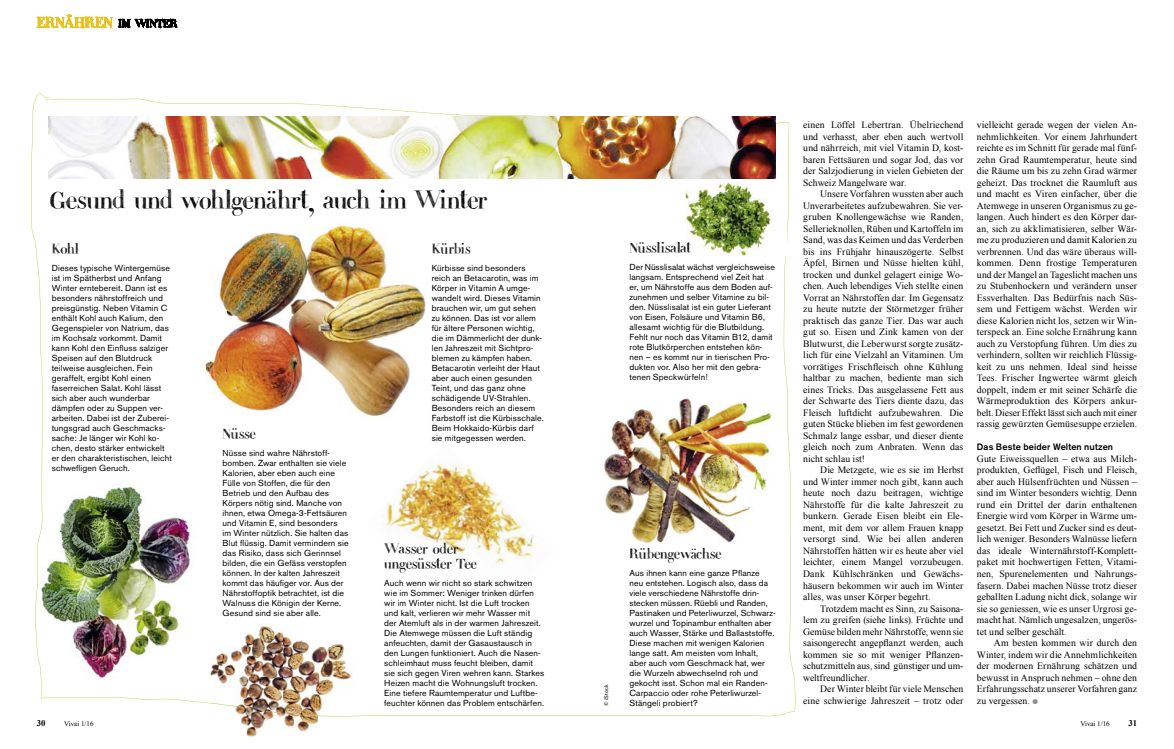
<style>
.page{position:relative;width:1174px;height:749px;background:#fff}
.page>*{position:absolute;margin:0;border:0;box-sizing:border-box;transform-origin:0 0}
.t1{font:17.3px "Didot Handmade Vivai";letter-spacing:-.025em;color:#000}
.t2{font:9.7px/11.5px "Times New Roman";letter-spacing:.005em;color:#000;text-align:justify}
.t3{font:9.7px "Didot Handmade Vivai";letter-spacing:-.02em;color:#000}
.t4{font:9.7px/15px "Didot Handmade Vivai";color:#000}
.t5{font:500 9.2px "Akzidenz Grotesk BE";letter-spacing:.01em;color:#000}
.t6{font:8.7px/10px "Akzidenz Grotesk BE";letter-spacing:.015em;color:#000}
.t7{font:700 8.7px "Times New Roman";color:#000}
.t8{font:7px "Times New Roman";color:#000}
.t9{font:5.5px "Akzidenz Grotesk BE";letter-spacing:.03em;color:#000}
.s1{color:#8f8f8f}
</style>
<div class="page">
<svg style="left:36px;top:13px;width:142px;height:17px"></svg>
<img style="left:31px;top:94px;width:764px;height:622px">
<img style="left:675px;top:182px;width:112px;height:73px">
<img style="left:49px;top:116px;width:726px;height:62px">
<img style="left:210px;top:617px;width:144px;height:120px">
<img style="left:246px;top:707px;width:108px;height:9px">
<img style="left:210px;top:702px;width:36px;height:6px">
<h1 class="t1" style="left:50px;top:187px;width:439px">Gesund und wohlgenährt, auch im Winter</h1>
<p class="t3" style="left:52px;top:241px;width:29px">Kohl</p>
<p class="t6" style="left:52px;top:262px;width:122px">Dieses typische Wintergemüse ist im Spätherbst und Anfang<br>Winter erntebereit. Dann ist es besonders nährstoffreich und preisgünstig. Neben Vitamin C enthält Kohl auch Kalium, den<br>Gegenspieler von Natrium, das im Kochsalz vorkommt. Damit kann Kohl den Einfluss salziger<br>Speisen auf den Blutdruck teilweise ausgleichen. Fein geraffelt, ergibt Kohl einen faserreichen Salat. Kohl lässt sich aber auch wunderbar dämpfen oder zu Suppen ver&shy;arbeiten. Dabei ist der Zuberei&shy;tungsgrad auch Geschmacks&shy;sache: Je länger wir Kohl ko&shy;chen, desto stärker entwickelt er den charakteristischen, leicht schwefligen Geruch.</p>
<p class="t3" style="left:432px;top:241px;width:40px">Kürbis</p>
<p class="t6" style="left:432px;top:262px;width:114px">Kürbisse sind besonders reich an Betacarotin, was im<br>Körper in Vitamin A umge&shy;wandelt wird. Dieses Vitamin brauchen wir, um gut sehen zu können. Das ist vor allem für ältere Personen wichtig, die im Dämmerlicht der dunk&shy;len Jahreszeit mit Sichtpro&shy;blemen zu kämpfen haben.<br>Betacarotin verleiht der Haut aber auch einen gesunden<br>Teint, und das ganz ohne schädigende UV-Strahlen.<br>Besonders reich an diesem<br>Farbstoff ist die Kürbisschale.<br>Beim Hokkaido-Kürbis darf sie mitgegessen werden.</p>
<p class="t3" style="left:223px;top:426px;width:35px">Nüsse</p>
<p class="t6" style="left:223px;top:447px;width:127px">Nüsse sind wahre Nährstoff&shy;bomben. Zwar enthalten sie viele<br>Kalorien, aber eben auch eine<br>Fülle von Stoffen, die für den<br>Betrieb und den Aufbau des<br>Körpers nötig sind. Manche von ihnen, etwa Omega-3-Fettsäuren und Vitamin E, sind besonders<br>im Winter nützlich. Sie halten das<br>Blut flüssig. Damit vermindern sie das Risiko, dass sich Gerinnsel bilden, die ein Gefäss verstopfen können. In der kalten Jahreszeit kommt das häufiger vor. Aus der<br>Nährstoffoptik betrachtet, ist die<br>Walnuss die Königin der Kerne.<br>Gesund sind sie aber alle.</p>
<p class="t4" style="left:384px;top:539px;width:94px">Wasser oder ungesüsster Tee</p>
<p class="t6" style="left:384px;top:577px;width:162px">Auch wenn wir nicht so stark schwitzen wie im Sommer: Weniger trinken dürfen wir im Winter nicht. Ist die Luft trocken und kalt, verlieren wir mehr Wasser mit der Atemluft als in der warmen Jahreszeit.<br>Die Atemwege müssen die Luft ständig anfeuchten, damit der Gasaustausch in den Lungen funktioniert. Auch die Nasen&shy;schleimhaut muss feucht bleiben, damit sie sich gegen Viren wehren kann. Starkes Heizen macht die Wohnungsluft trocken.<br>Eine tiefere Raumtemperatur und Luftbe&shy;feuchter können das Problem entschärfen.</p>
<p class="t3" style="left:629px;top:241px;width:63px">Nüsslisalat</p>
<p class="t6" style="left:629px;top:262px;width:147px">Der Nüsslisalat wächst vergleichsweise langsam. Entsprechend viel Zeit hat er, um Nährstoffe aus dem Boden auf&shy;zunehmen und selber Vitamine zu bil&shy;den. Nüsslisalat ist ein guter Lieferant von Eisen, Folsäure und Vitamin B6, allesamt wichtig für die Blutbildung.<br>Fehlt nur noch das Vitamin B12, damit rote Blutkörperchen entstehen kön&shy;nen – es kommt nur in tierischen Pro&shy;dukten vor. Also her mit den gebra&shy;tenen Speckwürfeln!</p>
<p class="t9" style="left:603px;top:706px;width:23px;rotate:-90deg">© iStock</p>
<p class="t3" style="left:629px;top:546px;width:93px">Rübengewächse</p>
<p class="t6" style="left:629px;top:567px;width:147px">Aus ihnen kann eine ganze Pflanze neu entstehen. Logisch also, dass da viele verschiedene Nährstoffe drin&shy;stecken müssen. Rüebli und Randen, Pastinaken und Peterliwurzel, Schwarz&shy;wurzel und Topinambur enthalten aber auch Wasser, Stärke und Ballaststoffe.<br>Diese machen mit wenigen Kalorien lange satt. Am meisten vom Inhalt, aber auch vom Geschmack hat, wer die Wurzeln abwechselnd roh und gekocht isst. Schon mal ein Randen-Carpaccio oder rohe Peterliwurzel-Stängeli probiert?</p>
<p class="t2" style="left:803px;top:119px;width:162px">einen Löffel Lebertran. Übelriechend und verhasst, aber eben auch wertvoll und nährreich, mit viel Vitamin D, kost&shy;baren Fettsäuren und sogar Jod, das vor der Salzjodierung in vielen Gebieten der Schweiz Mangelware war.</p>
<p class="t2" style="left:803px;top:188px;width:162px;text-indent:17px">Unsere Vorfahren wussten aber auch Unverarbeitetes aufzubewahren. Sie ver&shy;gruben Knollengewächse wie Randen, Sellerieknollen, Rüben und Kartoffeln im Sand, was das Keimen und das Verderben bis ins Frühjahr hinauszögerte. Selbst Äpfel, Birnen und Nüsse hielten kühl, trocken und dunkel gelagert einige Wo&shy;chen. Auch lebendiges Vieh stellte einen Vorrat an Nährstoffen dar. Im Gegensatz zu heute nutzte der Störmetzger früher praktisch das ganze Tier. Das war auch gut so. Eisen und Zink kamen von der Blutwurst, die Leberwurst sorgte zusätz&shy;lich für eine Vielzahl an Vitaminen. Um vorrätiges Frischfleisch ohne Kühlung haltbar zu machen, bediente man sich eines Tricks. Das ausgelassene Fett aus der Schwarte des Tiers diente dazu, das Fleisch luftdicht aufzubewahren. Die guten Stücke blieben im fest gewordenen Schmalz lange essbar, und dieser diente gleich noch zum Anbraten. Wenn das nicht schlau ist!</p>
<p class="t2" style="left:803px;top:464px;width:162px;text-indent:17px">Die Metzgete, wie es sie im Herbst und Winter immer noch gibt, kann auch heute noch dazu beitragen, wichtige Nährstoffe für die kalte Jahreszeit zu bunkern. Gerade Eisen bleibt ein Ele&shy;ment, mit dem vor allem Frauen knapp versorgt sind. Wie bei allen anderen Nährstoffen hätten wir es heute aber viel leichter, einem Mangel vorzubeugen.<br>Dank Kühlschränken und Gewächs&shy;häusern bekommen wir auch im Winter alles, was unser Körper begehrt.</p>
<p class="t2" style="left:803px;top:602px;width:162px;text-indent:17px">Trotzdem macht es Sinn, zu Saisona&shy;lem zu greifen (siehe links). Früchte und Gemüse bilden mehr Nährstoffe, wenn sie saisongerecht angepflanzt werden, auch kommen sie so mit weniger Pflanzen&shy;schutzmitteln aus, sind günstiger und um&shy;weltfreundlicher.</p>
<p class="t2" style="left:803px;top:682px;width:162px;text-align:right">Der Winter bleibt für viele Menschen eine schwierige Jahreszeit – trotz oder</p>
<p class="t2" style="left:977px;top:119px;width:162px">vielleicht gerade wegen der vielen An&shy;nehmlichkeiten. Vor einem Jahrhundert reichte es im Schnitt für gerade mal fünf&shy;zehn Grad Raumtemperatur, heute sind die Räume um bis zu zehn Grad wärmer geheizt. Das trocknet die Raumluft aus und macht es Viren einfacher, über die Atemwege in unseren Organismus zu ge&shy;langen. Auch hindert es den Körper dar&shy;an, sich zu akklimatisieren, selber Wär&shy;me zu produzieren und damit Kalorien zu verbrennen. Und das wäre überaus will&shy;kommen. Denn frostige Temperaturen und der Mangel an Tageslicht machen uns zu Stubenhockern und verändern unser Essverhalten. Das Bedürfnis nach Süs&shy;sem und Fettigem wächst. Werden wir diese Kalorien nicht los, setzen wir Win&shy;terspeck an. Eine solche Ernährung kann auch zu Verstopfung führen. Um dies zu verhindern, sollten wir reichlich Flüssig&shy;keit zu uns nehmen. Ideal sind heisse Tees. Frischer Ingwertee wärmt gleich doppelt, indem er mit seiner Schärfe die Wärmeproduktion des Körpers ankur&shy;belt. Dieser Effekt lässt sich auch mit einer rassig gewürzten Gemüsesuppe erzielen.</p>
<p class="t5" style="left:977px;top:441px;width:138px">Das Beste beider Welten nutzen</p>
<p class="t2" style="left:977px;top:452px;width:162px">Gute Eiweissquellen – etwa aus Milch&shy;produkten, Geflügel, Fisch und Fleisch, aber auch Hülsenfrüchten und Nüssen – sind im Winter besonders wichtig. Denn rund ein Drittel der darin enthaltenen Energie wird vom Körper in Wärme um&shy;gesetzt. Bei Fett und Zucker sind es deut&shy;lich weniger. Besonders Walnüsse liefern das ideale Winternährstoff-Komplett&shy;paket mit hochwertigen Fetten, Vitami&shy;nen, Spurenelementen und Nahrungs&shy;fasern. Dabei machen Nüsse trotz dieser geballten Ladung nicht dick, solange wir sie so geniessen, wie es unser Urgrosi ge&shy;macht hat. Nämlich ungesalzen, ungerös&shy;tet und selber geschält.</p>
<p class="t2" style="left:977px;top:636px;width:162px;text-indent:17px">Am besten kommen wir durch den Winter, indem wir die Annehmlichkeiten der modernen Ernährung schätzen und bewusst in Anspruch nehmen – ohne den Erfahrungsschatz unserer Vorfahren ganz zu vergessen. <span class="s1">●</span></p>
<p class="t7" style="left:37px;top:716px;width:10px">30</p>
<p class="t8" style="left:64px;top:718px;width:31px">Vivai 1/16</p>
<p class="t8" style="left:1080px;top:718px;width:31px">Vivai 1/16</p>
<p class="t7" style="left:1128px;top:716px;width:10px">31</p>
</div>
